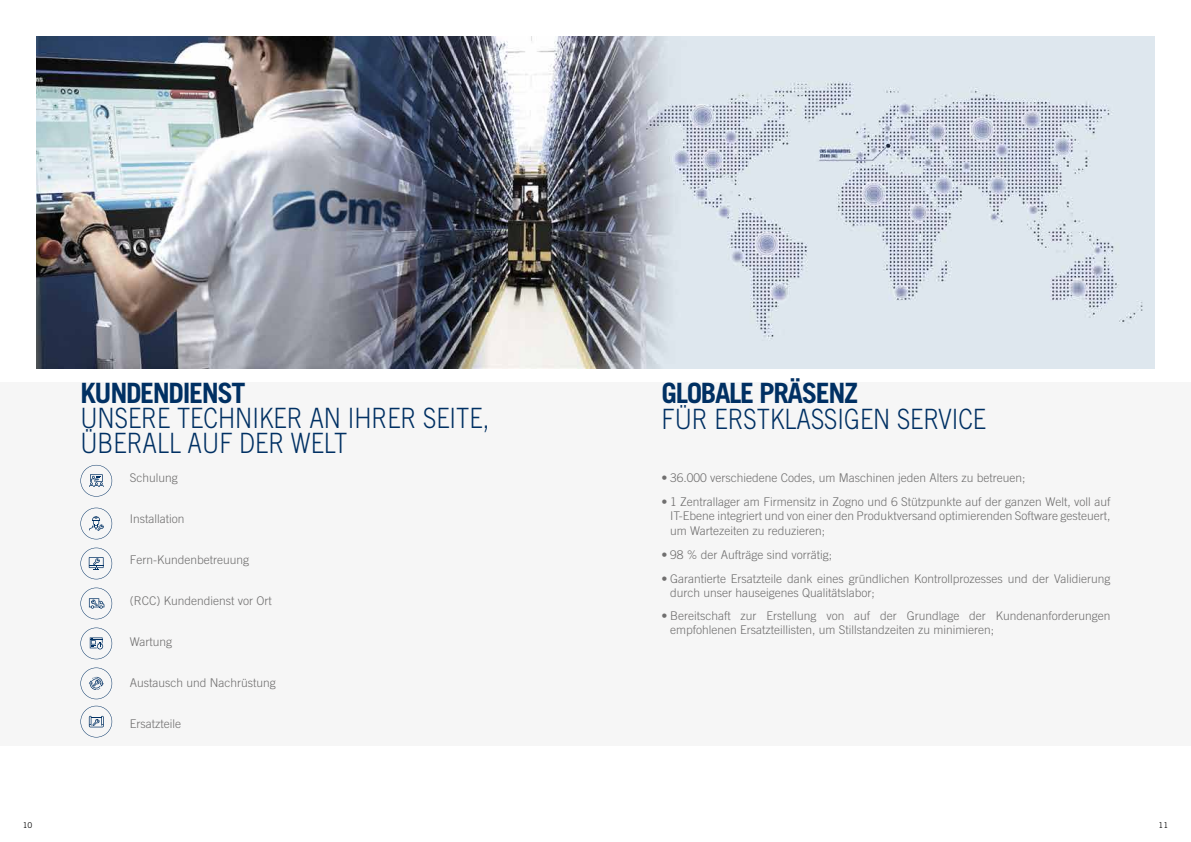
<style>
.page{position:relative;width:1191px;height:842px;background:#fff}
.page>*{position:absolute;margin:0;border:0;box-sizing:border-box;transform-origin:0 0}
.t1{font:300 28px/25px "Trade Gothic LT Std";color:#003063;scale:.85 1}
.t2{font:700 28px "Trade Gothic LT Std";letter-spacing:-.05em;color:#003063}
.t3{font:300 12px/14.4px "Trade Gothic LT Std";color:#706f6f}
.t4{font:8px "Trade Gothic LT Std";color:#000}
</style>
<div class="page">
<img style="left:36px;top:36px;width:1119px;height:333px">
<div style="left:0;top:382px;width:1191px;height:364px;background:#f6f6f6"></div>
<svg style="left:80px;top:465px;width:32px;height:32px"></svg>
<svg style="left:80px;top:628px;width:32px;height:31px"></svg>
<svg style="left:80px;top:706px;width:32px;height:31px"></svg>
<svg style="left:80px;top:508px;width:32px;height:31px"></svg>
<svg style="left:80px;top:588px;width:32px;height:31px"></svg>
<svg style="left:80px;top:668px;width:32px;height:31px"></svg>
<svg style="left:80px;top:548px;width:32px;height:31px"></svg>
<h1 class="t2" style="left:80px;top:375px;width:167px">KUNDENDIENST</h1>
<h1 class="t1" style="left:80px;top:405px;width:482px">UNSERE TECHNIKER AN IHRER SEITE,<br>ÜBERALL AUF DER WELT</h1>
<p class="t3" style="left:130px;top:470px;width:50px">Schulung</p>
<p class="t3" style="left:130px;top:511px;width:56px">Installation</p>
<p class="t3" style="left:130px;top:552px;width:121px">Fern-Kundenbetreuung</p>
<p class="t3" style="left:130px;top:593px;width:144px">(RCC) Kundendienst vor Ort</p>
<p class="t3" style="left:130px;top:634px;width:44px">Wartung</p>
<p class="t3" style="left:130px;top:675px;width:148px">Austausch und Nachrüstung</p>
<p class="t3" style="left:130px;top:716px;width:53px">Ersatzteile</p>
<h1 class="t2" style="left:661px;top:375px;width:198px">GLOBALE PRÄSENZ</h1>
<h1 class="t1" style="left:661px;top:407px;width:383px">FÜR ERSTKLASSIGEN SERVICE</h1>
<p class="t3" style="left:661px;top:470px;width:365px">• 36.000 verschiedene Codes, um Maschinen jeden Alters zu betreuen;</p>
<p class="t3" style="left:670px;top:494px;width:442px;text-align:justify;text-indent:-9px">• 1 Zentrallager am Firmensitz in Zogno und 6 Stützpunkte auf der ganzen Welt, voll auf IT-Ebene integriert und von einer den Produktversand optimierenden Software gesteuert, um Wartezeiten zu reduzieren;</p>
<p class="t3" style="left:661px;top:547px;width:172px">• 98 % der Aufträge sind vorrätig;</p>
<p class="t3" style="left:670px;top:571px;width:442px;text-indent:-9px">• Garantierte Ersatzteile dank eines gründlichen Kontrollprozesses und der Validierung durch unser hauseigenes Qualitätslabor;</p>
<p class="t3" style="left:670px;top:608px;width:442px;text-indent:-9px">• Bereitschaft zur Erstellung von auf der Grundlage der Kundenanforderungen empfohlenen Ersatzteillisten, um Stillstandzeiten zu minimieren;</p>
<p class="t4" style="left:23px;top:820px;width:11px">10</p>
<p class="t4" style="left:1158px;top:820px;width:11px">11</p>
</div>
